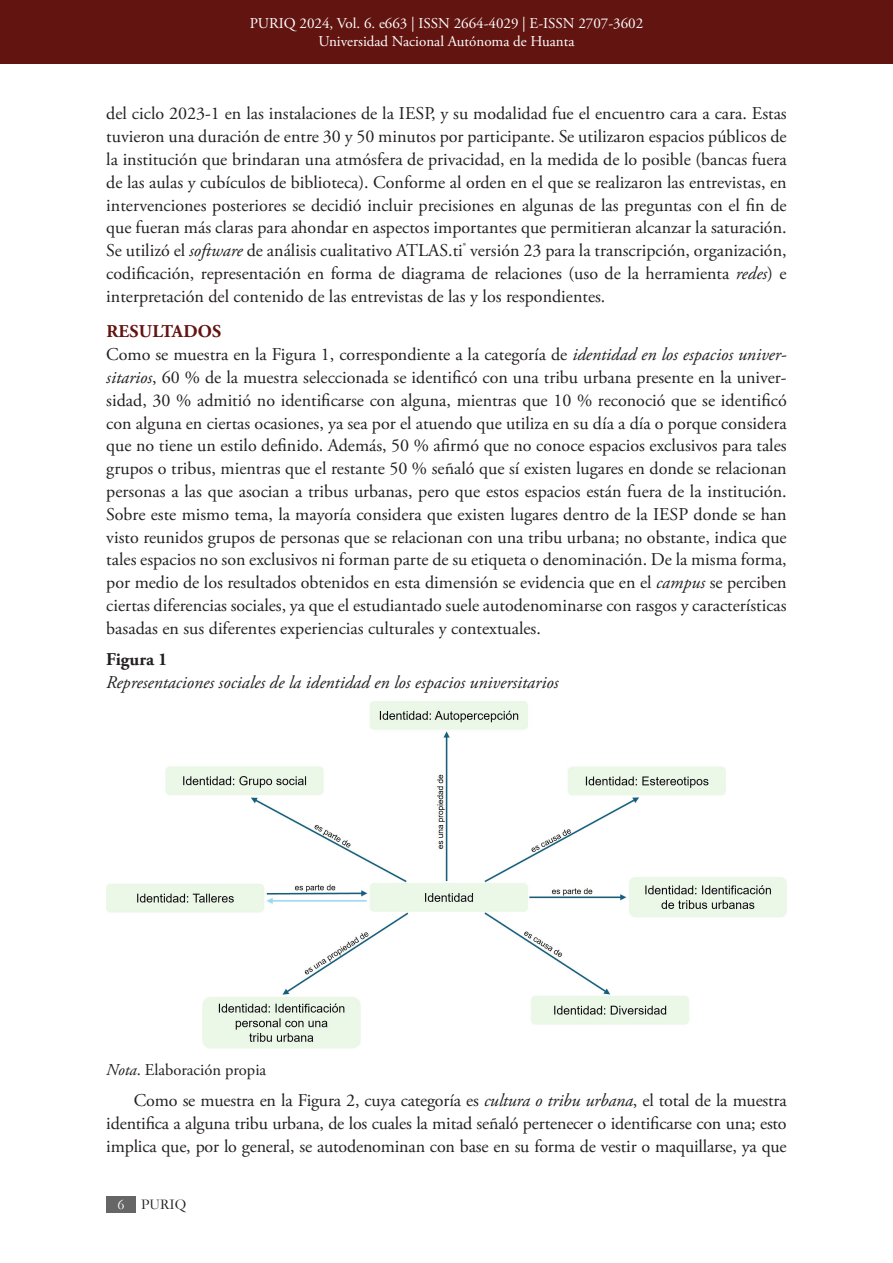
<style>
.page{position:relative;width:893px;height:1263px;background:#fff}
.page>*{position:absolute;margin:0;border:0;box-sizing:border-box;transform-origin:0 0}
.Parrafo_ES{font:18px/22.8px "Adobe Garamond Pro";color:#231f20;text-align:justify}
.Figura_Descripcion_es{font:italic 18px "Adobe Garamond Pro";color:#231f20}
.Titulo_de_Seccion{font:700 18px "Adobe Garamond Pro";letter-spacing:.015em;color:#621410}
.Figura_titulo{font:700 18px "Adobe Garamond Pro";color:#231f20}
.Figura_nota_es{font:16.5px "Adobe Garamond Pro";color:#231f20}
.t1{font:15px/18px "Adobe Garamond Pro";color:#fff;text-align:center}
.t2{font:15px "Garamond";color:#231f20}
.s1{font-style:italic}
.s2{color:#fff}
</style>
<div class="page">
<div style="left:0;top:0;width:893px;height:64px;background:#621410"></div>
<div style="left:106px;top:1196px;width:29px;height:16px;background:#666"></div>
<img style="left:106px;top:701px;width:681px;height:348px">
<p class="t1" style="left:250px;top:15px;width:395px">PURIQ 2024, Vol. 6. e663 | ISSN 2664-4029 | E-ISSN 2707-3602<br>Universidad Nacional Autónoma de Huanta</p>
<p class="Parrafo_ES" style="left:106px;top:103px;width:682px">del ciclo 2023-1 en las instalaciones de la IESP, y su modalidad fue el encuentro cara a cara. Estas tuvieron una duración de entre 30 y 50 minutos por participante. Se utilizaron espacios públicos de la institución que brindaran una atmósfera de privacidad, en la medida de lo posible (bancas fuera de las aulas y cubículos de biblioteca). Conforme al orden en el que se realizaron las entrevistas, en intervenciones posteriores se decidió incluir precisiones en algunas de las preguntas con el fin de que fueran más claras para ahondar en aspectos importantes que permitieran alcanzar la saturación.<br>Se utilizó el <span class="s1">software</span> de análisis cualitativo ATLAS.ti<sup>®</sup> versión 23 para la transcripción, organización, codificación, representación en forma de diagrama de relaciones (uso de la herramienta <span class="s1">redes</span>) e interpretación del contenido de las entrevistas de las y los respondientes.</p>
<p class="Titulo_de_Seccion" style="left:106px;top:321px;width:116px">RESULTADOS</p>
<p class="Parrafo_ES" style="left:106px;top:344px;width:682px">Como se muestra en la Figura 1, correspondiente a la categoría de <span class="s1">identidad en los espacios univer&shy;sitarios</span>, 60 % de la muestra seleccionada se identificó con una tribu urbana presente en la univer&shy;sidad, 30 % admitió no identificarse con alguna, mientras que 10 % reconoció que se identificó con alguna en ciertas ocasiones, ya sea por el atuendo que utiliza en su día a día o porque considera que no tiene un estilo definido. Además, 50 % afirmó que no conoce espacios exclusivos para tales grupos o tribus, mientras que el restante 50 % señaló que sí existen lugares en donde se relacionan personas a las que asocian a tribus urbanas, pero que estos espacios están fuera de la institución.<br>Sobre este mismo tema, la mayoría considera que existen lugares dentro de la IESP donde se han visto reunidos grupos de personas que se relacionan con una tribu urbana; no obstante, indica que tales espacios no son exclusivos ni forman parte de su etiqueta o denominación. De la misma forma, por medio de los resultados obtenidos en esta dimensión se evidencia que en el <span class="s1">campus</span> se perciben ciertas diferencias sociales, ya que el estudiantado suele autodenominarse con rasgos y características basadas en sus diferentes experiencias culturales y contextuales.</p>
<p class="Figura_titulo" style="left:106px;top:649px;width:63px">Figura 1</p>
<p class="Figura_Descripcion_es" style="left:106px;top:671px;width:454px">Representaciones sociales de la identidad en los espacios universitarios</p>
<p class="Figura_nota_es" style="left:106px;top:1060px;width:161px"><span class="s1">Nota</span>. Elaboración propia</p>
<p class="Parrafo_ES" style="left:106px;top:1090px;width:682px;text-indent:28px">Como se muestra en la Figura 2, cuya categoría es <span class="s1">cultura o tribu urbana</span>, el total de la muestra identifica a alguna tribu urbana, de los cuales la mitad señaló pertenecer o identificarse con una; esto implica que, por lo general, se autodenominan con base en su forma de vestir o maquillarse, ya que</p>
<p class="t2" style="left:117px;top:1194px;width:71px"><span class="s2">6</span> PURIQ</p>
</div>
